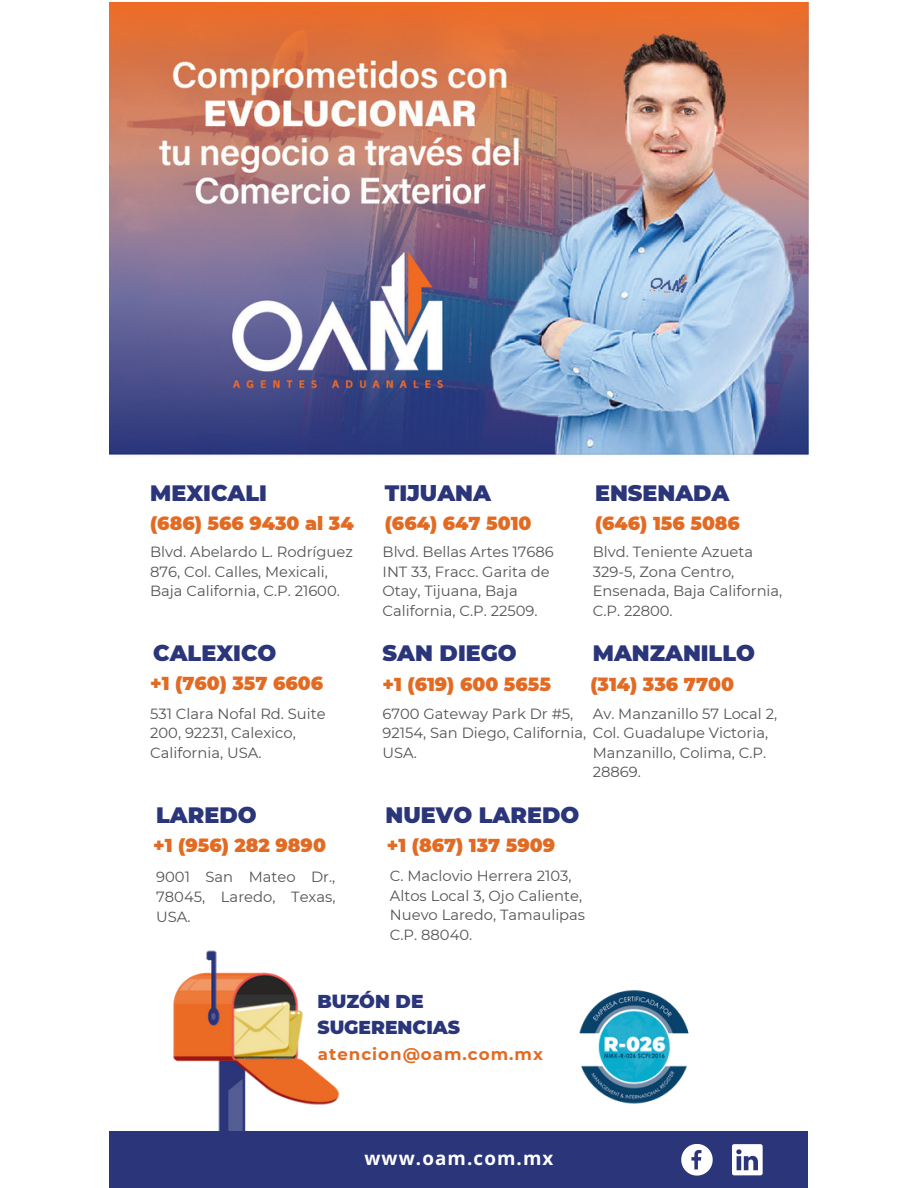
<style>
.page{position:relative;width:918px;height:1188px;background:#fff}
.page>*{position:absolute;margin:0;border:0;box-sizing:border-box;transform-origin:0 0}
.t1{font:900 22.2px "Montserrat";color:#2a357a}
.t2{font:900 18.75px "Montserrat";color:#e26b24}
.t3{font:700 18.75px "Open Sans";letter-spacing:.06em;color:#fff}
.t4{font:900 18.6px/25.8px "Montserrat";color:#2a357a}
.t5{font:700 16.65px "Montserrat";letter-spacing:.06em;color:#e26b24}
.t6{font:14.7px/19.5px "Montserrat";color:#545454}
</style>
<div class="page">
<img style="left:110px;top:2px;width:698px;height:454px">
<img style="left:173px;top:950px;width:167px;height:181px">
<div style="left:105px;top:1131px;width:704px;height:57px;background:#2a357a"></div>
<svg style="left:681px;top:1144px;width:32px;height:32px"></svg>
<svg style="left:732px;top:1144px;width:31px;height:31px"></svg>
<img style="left:579px;top:990px;width:110px;height:114px">
<p class="t1" style="left:150px;top:480px;width:118px">MEXICALI</p>
<p class="t1" style="left:385px;top:480px;width:108px">TIJUANA</p>
<p class="t1" style="left:595px;top:480px;width:136px">ENSENADA</p>
<p class="t2" style="left:150px;top:512px;width:205px">(686) 566 9430 al 34</p>
<p class="t2" style="left:385px;top:512px;width:148px">(664) 647 5010</p>
<p class="t2" style="left:595px;top:512px;width:146px">(646) 156 5086</p>
<p class="t6" style="left:150px;top:542px;width:204px">Blvd. Abelardo L. Rodríguez<br>876, Col. Calles, Mexicali,<br>Baja California, C.P. 21600.</p>
<p class="t6" style="left:383px;top:542px;width:173px">Blvd. Bellas Artes 17686<br>INT 33, Fracc. Garita de<br>Otay, Tijuana, Baja<br>California, C.P. 22509.</p>
<p class="t6" style="left:593px;top:542px;width:191px">Blvd. Teniente Azueta<br>329-5, Zona Centro,<br>Ensenada, Baja California,<br>C.P. 22800.</p>
<p class="t1" style="left:153px;top:640px;width:125px">CALEXICO</p>
<p class="t1" style="left:383px;top:640px;width:136px">SAN DIEGO</p>
<p class="t1" style="left:593px;top:640px;width:164px">MANZANILLO</p>
<p class="t2" style="left:150px;top:672px;width:175px">+1 (760) 357 6606</p>
<p class="t2" style="left:383px;top:673px;width:170px">+1 (619) 600 5655</p>
<p class="t2" style="left:590px;top:673px;width:145px">(314) 336 7700</p>
<p class="t6" style="left:150px;top:704px;width:177px">531 Clara Nofal Rd. Suite<br>200, 92231, Calexico,<br>California, USA.</p>
<p class="t1" style="left:156px;top:802px;width:102px">LAREDO</p>
<p class="t2" style="left:153px;top:834px;width:174px">+1 (956) 282 9890</p>
<p class="t6" style="left:156px;top:867px;width:181px;line-height:20.2px;text-align:justify">9001 San Mateo Dr., 78045, Laredo, Texas, USA.</p>
<p class="t6" style="left:383px;top:704px;width:205px">6700 Gateway Park Dr #5,<br>92154, San Diego, California,<br>USA.</p>
<p class="t6" style="left:593px;top:704px;width:186px">Av. Manzanillo 57 Local 2,<br>Col. Guadalupe Victoria,<br>Manzanillo, Colima, C.P.<br>28869.</p>
<p class="t1" style="left:386px;top:802px;width:195px">NUEVO LAREDO</p>
<p class="t2" style="left:387px;top:834px;width:170px">+1 (867) 137 5909</p>
<p class="t6" style="left:390px;top:866px;width:197px">C. Maclovio Herrera 2103,<br>Altos Local 3, Ojo Caliente,<br>Nuevo Laredo, Tamaulipas<br>C.P. 88040.</p>
<p class="t4" style="left:317px;top:988px;width:144px">BUZÓN DE<br>SUGERENCIAS</p>
<p class="t5" style="left:318px;top:1044px;width:226px">atencion@oam.com.mx</p>
<p class="t3" style="left:364px;top:1145px;width:191px">www.oam.com.mx</p>
</div>
